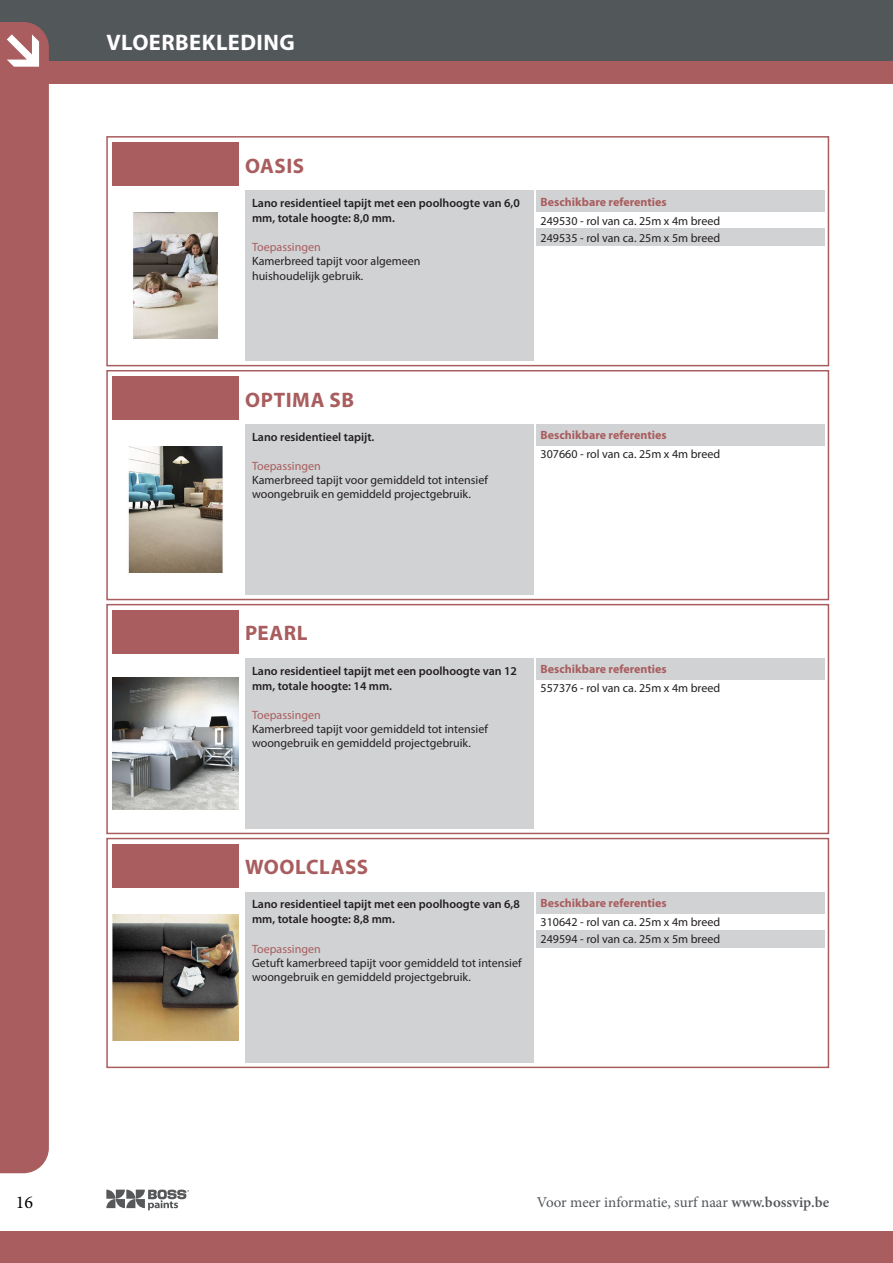
<style>
.page{position:relative;width:893px;height:1263px;background:#fff}
.page>*{position:absolute;margin:0;border:0;box-sizing:border-box;transform-origin:0 0}
.t1{font:700 22.5px "Myriad Pro";letter-spacing:.02em;color:#fff}
._03_productname_titl{font:700 21px "Myriad Pro";letter-spacing:.03em;color:#a95d5e}
.t2{font:18px "Minion Pro";color:#000}
.t3{font:15px "Minion Pro";color:#52575a}
._01_bodytext_table{font:12px/14.2px "Myriad Pro";color:#231f20}
._01_product_beschrij{font:600 12px/15px "Myriad Pro";color:#231f20}
._01_body_table_color{font:12px "Myriad Pro";color:#231f20}
._02_subtitles_table{font:700 12px "Myriad Pro";color:#a95d5e}
.s1{color:#a95d5e}
.s2{font-weight:600}
</style>
<div class="page">
<div style="left:0;top:0;width:893px;height:71px;background:#52575a"></div>
<svg style="left:106px;top:1189px;width:83px;height:21px"></svg>
<div style="left:0;top:22px;width:49px;height:1151px;background:#a95d5e"></div>
<div style="left:0;top:1231px;width:893px;height:32px;background:#a95d5e"></div>
<div style="left:0;top:61px;width:893px;height:22px;background:#a95d5e"></div>
<div style="left:7px;top:30px;width:34px;height:42px;background:#a95d5e"></div>
<svg style="left:7px;top:34px;width:32px;height:33px"></svg>
<div style="left:112px;top:142px;width:126px;height:44px;background:#a95d5e"></div>
<img style="left:133px;top:212px;width:85px;height:127px">
<div style="left:245px;top:191px;width:289px;height:170px;background:#d1d2d4"></div>
<div style="left:536px;top:191px;width:289px;height:21px;background:#d1d2d4"></div>
<div style="left:536px;top:229px;width:289px;height:17px;background:#d1d2d4"></div>
<div style="left:106px;top:136px;width:723px;height:230px;border:2px solid #a95d5e"></div>
<div style="left:112px;top:376px;width:126px;height:44px;background:#a95d5e"></div>
<img style="left:128px;top:446px;width:95px;height:127px">
<div style="left:245px;top:424px;width:289px;height:170px;background:#d1d2d4"></div>
<div style="left:536px;top:424px;width:289px;height:21px;background:#d1d2d4"></div>
<div style="left:106px;top:370px;width:723px;height:230px;border:2px solid #a95d5e"></div>
<div style="left:112px;top:610px;width:126px;height:44px;background:#a95d5e"></div>
<img style="left:112px;top:677px;width:126px;height:133px">
<div style="left:245px;top:658px;width:289px;height:170px;background:#d1d2d4"></div>
<div style="left:536px;top:658px;width:289px;height:21px;background:#d1d2d4"></div>
<div style="left:106px;top:604px;width:723px;height:230px;border:2px solid #a95d5e"></div>
<div style="left:112px;top:843px;width:126px;height:44px;background:#a95d5e"></div>
<img style="left:112px;top:914px;width:126px;height:126px">
<div style="left:245px;top:892px;width:289px;height:170px;background:#d1d2d4"></div>
<div style="left:536px;top:892px;width:289px;height:21px;background:#d1d2d4"></div>
<div style="left:536px;top:930px;width:289px;height:17px;background:#d1d2d4"></div>
<div style="left:106px;top:838px;width:723px;height:230px;border:2px solid #a95d5e"></div>
<p class="t1" style="left:107px;top:28px;width:190px">VLOERBEKLEDING</p>
<p class="_03_productname_titl" style="left:245px;top:152px;width:61px">OASIS</p>
<p class="_01_product_beschrij" style="left:252px;top:195px;width:269px">Lano residentieel tapijt met een poolhoogte van 6,0 mm, totale hoogte: 8,0 mm.</p>
<p class="_01_bodytext_table" style="left:252px;top:240px;width:170px"><span class="s1">Toepassingen<br></span>Kamerbreed tapijt voor algemeen huishoudelijk gebruik.</p>
<p class="_02_subtitles_table" style="left:541px;top:194px;width:128px">Beschikbare referenties</p>
<p class="_01_body_table_color" style="left:541px;top:213px;width:181px">249530 - rol van ca. 25m x 4m breed</p>
<p class="_01_body_table_color" style="left:541px;top:230px;width:181px">249535 - rol van ca. 25m x 5m breed</p>
<p class="_03_productname_titl" style="left:245px;top:386px;width:111px">OPTIMA SB</p>
<p class="_01_product_beschrij" style="left:252px;top:429px;width:124px">Lano residentieel tapijt.</p>
<p class="_01_bodytext_table" style="left:252px;top:459px;width:237px"><span class="s1">Toepassingen<br></span>Kamerbreed tapijt voor gemiddeld tot intensief woongebruik en gemiddeld projectgebruik.</p>
<p class="_02_subtitles_table" style="left:541px;top:428px;width:128px">Beschikbare referenties</p>
<p class="_01_body_table_color" style="left:541px;top:447px;width:181px">307660 - rol van ca. 25m x 4m breed</p>
<p class="_03_productname_titl" style="left:245px;top:620px;width:64px">PEARL</p>
<p class="_01_product_beschrij" style="left:252px;top:663px;width:266px">Lano residentieel tapijt met een poolhoogte van 12 mm, totale hoogte: 14 mm.</p>
<p class="_01_bodytext_table" style="left:252px;top:707px;width:237px"><span class="s1">Toepassingen<br></span>Kamerbreed tapijt voor gemiddeld tot intensief woongebruik en gemiddeld projectgebruik.</p>
<p class="_02_subtitles_table" style="left:541px;top:661px;width:128px">Beschikbare referenties</p>
<p class="_01_body_table_color" style="left:541px;top:681px;width:181px">557376 - rol van ca. 25m x 4m breed</p>
<p class="_03_productname_titl" style="left:245px;top:853px;width:125px">WOOLCLASS</p>
<p class="_01_product_beschrij" style="left:252px;top:897px;width:269px">Lano residentieel tapijt met een poolhoogte van 6,8 mm, totale hoogte: 8,8 mm.</p>
<p class="_01_bodytext_table" style="left:252px;top:941px;width:271px"><span class="s1">Toepassingen<br></span>Getuft kamerbreed tapijt voor gemiddeld tot intensief woongebruik en gemiddeld projectgebruik.</p>
<p class="_02_subtitles_table" style="left:541px;top:895px;width:128px">Beschikbare referenties</p>
<p class="_01_body_table_color" style="left:541px;top:915px;width:181px">310642 - rol van ca. 25m x 4m breed</p>
<p class="_01_body_table_color" style="left:541px;top:932px;width:181px">249594 - rol van ca. 25m x 5m breed</p>
<h3 class="t2" style="left:16px;top:1190px;width:19px">16</h3>
<p class="t3" style="left:537px;top:1192px;width:294px">Voor meer informatie, surf naar <span class="s2">www.bossvip.be</span></p>
</div>
